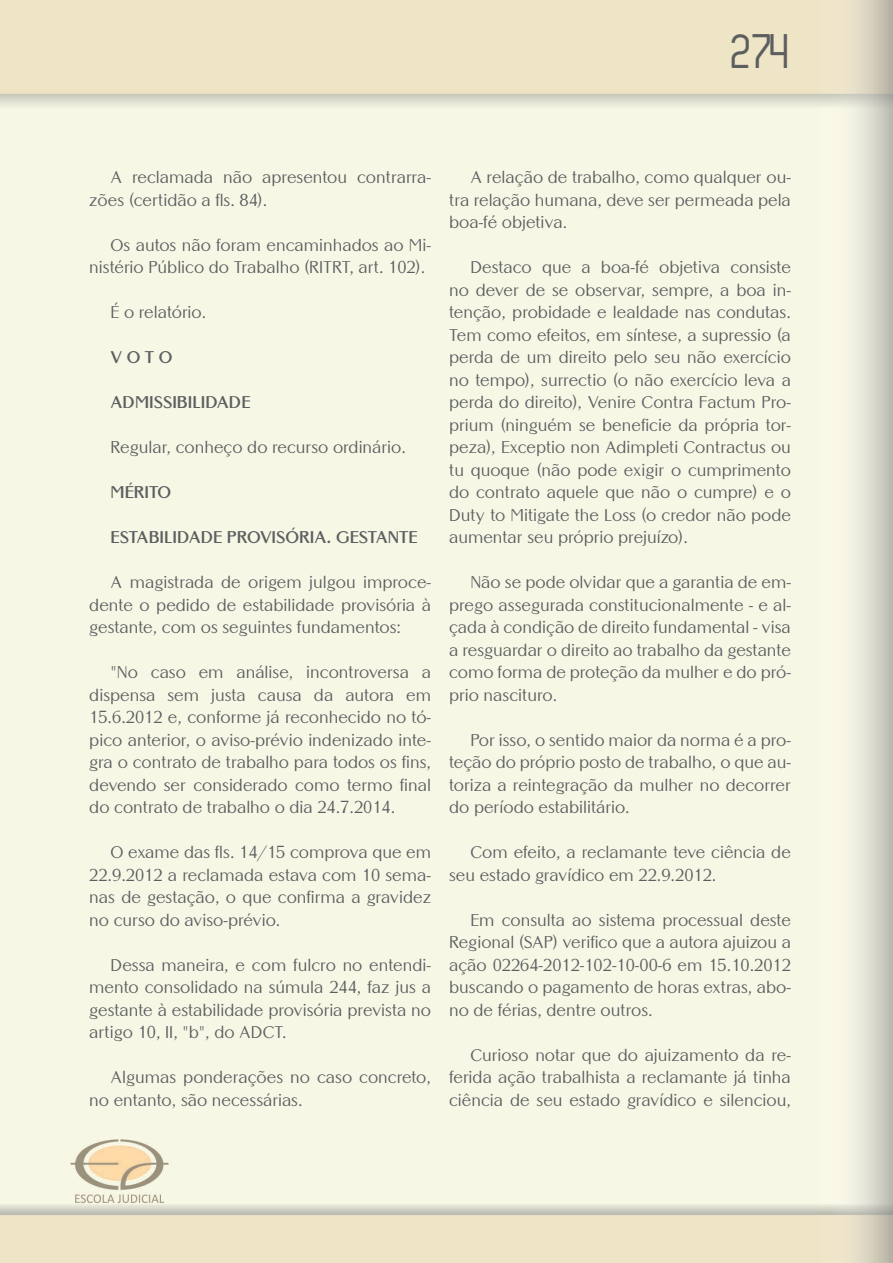
<style>
.page{position:relative;width:893px;height:1263px;background:#fff}
.page>*{position:absolute;margin:0;border:0;box-sizing:border-box;transform-origin:0 0}
.t1{font:49.5px "Zag";color:#5d5e60}
.t2{font:16.5px/22.5px "Altrincham";color:#5d5e60;text-align:justify}
.t3{font:700 16.5px "Altrincham";color:#5d5e60}
</style>
<div class="page">
<h1 class="t1" style="left:732px;top:24px;width:62px">274</h1>
<p class="t2" style="left:89px;top:166px;width:343px;text-indent:21px">A reclamada não apresentou contrarra&shy;zões (certidão a fls. 84).</p>
<p class="t2" style="left:89px;top:234px;width:343px;text-indent:21px">Os autos não foram encaminhados ao Mi&shy;nistério Público do Trabalho (RITRT, art. 102).</p>
<p class="t2" style="left:111px;top:301px;width:97px">É o relatório.</p>
<p class="t3" style="left:111px;top:347px;width:63px">V O T O</p>
<p class="t3" style="left:111px;top:392px;width:141px">ADMISSIBILIDADE</p>
<p class="t2" style="left:111px;top:436px;width:297px">Regular, conheço do recurso ordinário.</p>
<p class="t3" style="left:111px;top:482px;width:62px">MÉRITO</p>
<p class="t3" style="left:111px;top:527px;width:309px">ESTABILIDADE PROVISÓRIA. GESTANTE</p>
<p class="t2" style="left:89px;top:571px;width:343px;text-indent:21px">A magistrada de origem julgou improce&shy;dente o pedido de estabilidade provisória à gestante, com os seguintes fundamentos:</p>
<p class="t2" style="left:89px;top:661px;width:343px;text-indent:21px">"No caso em análise, incontroversa a dispensa sem justa causa da autora em 15.6.2012 e, conforme já reconhecido no tó&shy;pico anterior, o aviso-prévio indenizado inte&shy;gra o contrato de trabalho para todos os fins, devendo ser considerado como termo final do contrato de trabalho o dia 24.7.2014.</p>
<p class="t2" style="left:89px;top:841px;width:343px;text-indent:21px">O exame das fls. 14/15 comprova que em 22.9.2012 a reclamada estava com 10 sema&shy;nas de gestação, o que confirma a gravidez no curso do aviso-prévio.</p>
<p class="t2" style="left:89px;top:954px;width:343px;text-indent:21px">Dessa maneira, e com fulcro no entendi&shy;mento consolidado na súmula 244, faz jus a gestante à estabilidade provisória prevista no artigo 10, II, "b", do ADCT.</p>
<p class="t2" style="left:89px;top:1066px;width:343px;text-indent:21px">Algumas ponderações no caso concreto, no entanto, são necessárias.</p>
<p class="t2" style="left:449px;top:166px;width:343px;text-indent:21px">A relação de trabalho, como qualquer ou&shy;tra relação humana, deve ser permeada pela boa-fé objetiva.</p>
<p class="t2" style="left:449px;top:256px;width:343px;text-indent:21px">Destaco que a boa-fé objetiva consiste no dever de se observar, sempre, a boa in&shy;tenção, probidade e lealdade nas condutas.<br>Tem como efeitos, em síntese, a supressio (a perda de um direito pelo seu não exercício no tempo), surrectio (o não exercício leva a perda do direito), Venire Contra Factum Pro&shy;prium (ninguém se beneficie da própria tor&shy;peza), Exceptio non Adimpleti Contractus ou tu quoque (não pode exigir o cumprimento do contrato aquele que não o cumpre) e o Duty to Mitigate the Loss (o credor não pode aumentar seu próprio prejuízo).</p>
<p class="t2" style="left:449px;top:571px;width:343px;text-indent:21px">Não se pode olvidar que a garantia de em&shy;prego assegurada constitucionalmente - e al&shy;çada à condição de direito fundamental - visa a resguardar o direito ao trabalho da gestante como forma de proteção da mulher e do pró&shy;prio nascituro.</p>
<p class="t2" style="left:449px;top:729px;width:343px;text-indent:21px">Por isso, o sentido maior da norma é a pro&shy;teção do próprio posto de trabalho, o que au&shy;toriza a reintegração da mulher no decorrer do período estabilitário.</p>
<p class="t2" style="left:449px;top:841px;width:343px;text-indent:21px">Com efeito, a reclamante teve ciência de seu estado gravídico em 22.9.2012.</p>
<p class="t2" style="left:449px;top:909px;width:343px;text-indent:21px">Em consulta ao sistema processual deste Regional (SAP) verifico que a autora ajuizou a ação 02264-2012-102-10-00-6 em 15.10.2012 buscando o pagamento de horas extras, abo&shy;no de férias, dentre outros.</p>
<p class="t2" style="left:449px;top:1044px;width:343px;text-indent:21px">Curioso notar que do ajuizamento da re&shy;ferida ação trabalhista a reclamante já tinha ciência de seu estado gravídico e silenciou,</p>
</div>
